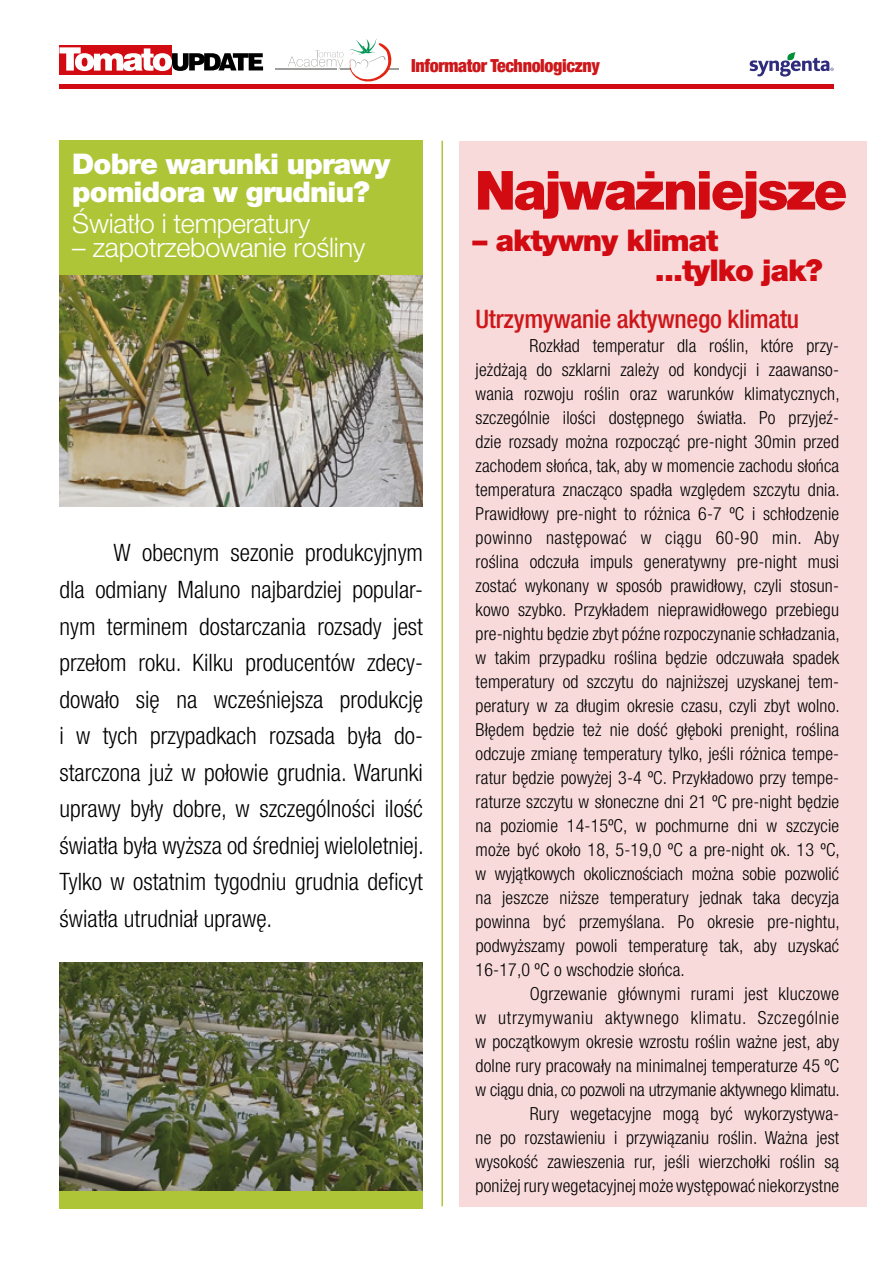
<style>
.page{position:relative;width:893px;height:1263px;background:#fff}
.page>*{position:absolute;margin:0;border:0;box-sizing:border-box;transform-origin:0 0}
.t1{font:900 54px "Helvetica Neue LTW1 G";letter-spacing:-.04em;color:#d20a11}
.t2{font:900 30px/30px "Helvetica Neue LTW1 G";letter-spacing:-.03em;color:#d20a11}
.t3{font:900 28.5px/28.5px "Helvetica Neue LTW1 G";letter-spacing:-.03em;color:#fff}
.t4{font:300 27px "Helvetica Neue LTW1 G";letter-spacing:-.01em;color:#fff}
.t5{font:500 condensed 25.5px "Helvetica Neue LT Com";letter-spacing:-.01em;color:#cd171a}
.t6{font:300 condensed 24px/36.6px "Helvetica Neue LT Com";color:#000;text-align:justify}
.t7{font:300 condensed 18px/24px "Helvetica Neue LT Com";letter-spacing:.01em;color:#000;text-align:justify}
.t8{font:900 condensed 18px "Helvetica Neue";letter-spacing:-.02em;color:#cd171a}
</style>
<div class="page">
<div style="left:459px;top:141px;width:408px;height:1065px;background:#f8dadb"></div>
<img style="left:60px;top:275px;width:363px;height:231px">
<img style="left:60px;top:962px;width:363px;height:230px">
<div style="left:60px;top:1192px;width:363px;height:17px;background:#aec538"></div>
<div style="left:60px;top:141px;width:363px;height:134px;background:#aec538"></div>
<hr style="left:60px;top:84px;width:774px;height:4px;background:#d20a11">
<svg style="left:749px;top:52px;width:85px;height:25px"></svg>
<hr style="left:441px;top:141px;width:2px;height:1065px;background:#aec538">
<hr style="left:276px;top:69px;width:61px;height:1px;background:#9e9e9c">
<svg style="left:288px;top:39px;width:111px;height:43px"></svg>
<div style="left:59px;top:45px;width:113px;height:29px;background:#d20a11"></div>
<svg style="left:59px;top:47px;width:204px;height:24px"></svg>
<p class="t8" style="left:411px;top:50px;width:190px">Informator Technologiczny</p>
<h3 class="t3" style="left:72px;top:149px;width:319px">Dobre warunki uprawy pomidora w grudniu?</h3>
<h3 class="t4" style="left:72px;top:206px;width:239px">Światło i temperatury</h3>
<h3 class="t4" style="left:72px;top:230px;width:295px">– zapotrzebowanie rośliny</h3>
<h1 class="t1" style="left:475px;top:158px;width:374px">Najważniejsze</h1>
<h2 class="t2" style="left:655px;top:225px;width:169px;text-indent:-182px">– aktywny klimat ...tylko jak?</h2>
<p class="t6" style="left:59px;top:535px;width:366px;text-indent:54px">W obecnym sezonie produkcyjnym dla odmiany Maluno najbardziej popular&shy;nym terminem dostarczania rozsady jest przełom roku. Kilku producentów zdecy&shy;dowało się na wcześniejsza produkcję i w tych przypadkach rozsada była do&shy;starczona już w połowie grudnia. Warunki uprawy były dobre, w szczególności ilość światła była wyższa od średniej wieloletniej.<br>Tylko w ostatnim tygodniu grudnia deficyt światła utrudniał uprawę.</p>
<h3 class="t5" style="left:476px;top:304px;width:325px">Utrzymywanie aktywnego klimatu</h3>
<p class="t7" style="left:475px;top:333px;width:366px;text-indent:54px">Rozkład temperatur dla roślin, które przy&shy;jeżdżają do szklarni zależy od kondycji i zaawanso&shy;wania rozwoju roślin oraz warunków klimatycznych, szczególnie ilości dostępnego światła. Po przyjeź&shy;dzie rozsady można rozpocząć pre-night 30min przed zachodem słońca, tak, aby w momencie zachodu słońca temperatura znacząco spadła względem szczytu dnia.<br>Prawidłowy pre-night to różnica 6-7 ºC i schłodzenie powinno następować w ciągu 60-90 min. Aby roślina odczuła impuls generatywny pre-night musi zostać wykonany w sposób prawidłowy, czyli stosun&shy;kowo szybko. Przykładem nieprawidłowego przebiegu pre-nightu będzie zbyt późne rozpoczynanie schładzania, w takim przypadku roślina będzie odczuwała spadek temperatury od szczytu do najniższej uzyskanej tem&shy;peratury w za długim okresie czasu, czyli zbyt wolno.<br>Błędem będzie też nie dość głęboki prenight, roślina odczuje zmianę temperatury tylko, jeśli różnica tempe&shy;ratur będzie powyżej 3-4 ºC. Przykładowo przy tempe&shy;raturze szczytu w słoneczne dni 21 ºC pre-night będzie na poziomie 14-15ºC, w pochmurne dni w szczycie może być około 18, 5-19,0 ºC a pre-night ok. 13 ºC, w wyjątkowych okolicznościach można sobie pozwolić na jeszcze niższe temperatury jednak taka decyzja powinna być przemyślana. Po okresie pre-nightu, podwyższamy powoli temperaturę tak, aby uzyskać 16-17,0 ºC o wschodzie słońca.</p>
<p class="t7" style="left:476px;top:981px;width:366px;text-align:right">Ogrzewanie głównymi rurami jest kluczowe<br>w utrzymywaniu aktywnego klimatu. Szczególnie w początkowym okresie wzrostu roślin ważne jest, aby dolne rury pracowały na minimalnej temperaturze 45 ºC w ciągu dnia, co pozwoli na utrzymanie aktywnego klimatu.<br>Rury wegetacyjne mogą być wykorzystywa-<br>ne po rozstawieniu i przywiązaniu roślin. Ważna jest wysokość zawieszenia rur, jeśli wierzchołki roślin są poniżej rury wegetacyjnejmoże występować niekorzystne</p>
</div>
